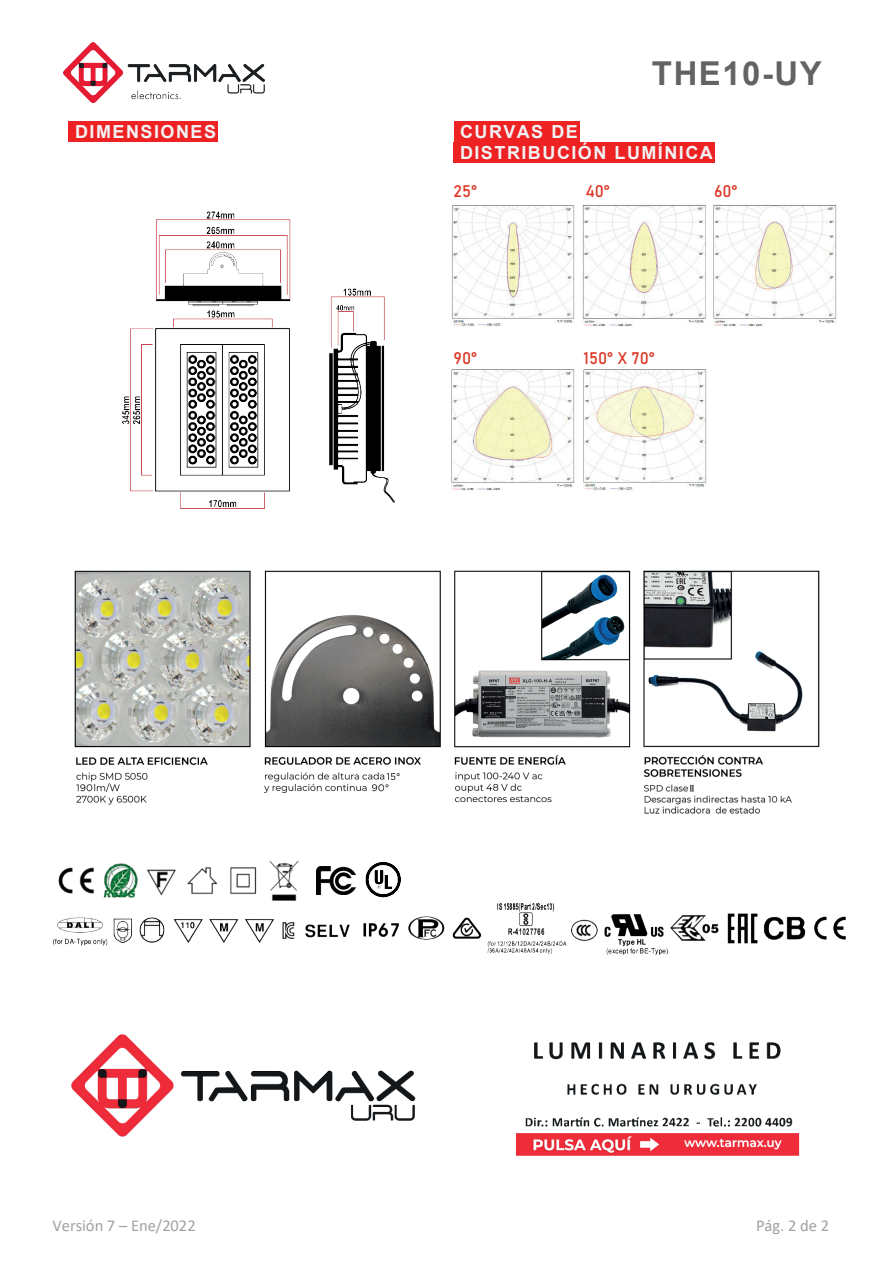
<style>
.page{position:relative;width:893px;height:1263px;background:#fff}
.page>*{position:absolute;margin:0;border:0;box-sizing:border-box;transform-origin:0 0}
.t1{font:700 33px "Arial";letter-spacing:.045em;color:#636366}
.t2{font:700 18px/20.7px "Arial";letter-spacing:.08em;color:#f2f3f4}
.t3{font:16.5px "Calibri";color:#a1a1a2}
.t4{font:16.5px "Bahnschrift";color:#dc3526}
</style>
<div class="page">
<img style="left:63px;top:43px;width:202px;height:59px">
<img style="left:71px;top:1034px;width:729px;height:122px">
<div style="left:69px;top:121px;width:149px;height:21px;background:#ee2223"></div>
<div style="left:454px;top:121px;width:125px;height:21px;background:#ee2223"></div>
<div style="left:454px;top:142px;width:261px;height:21px;background:#ee2223"></div>
<img style="left:452px;top:205px;width:122px;height:121px">
<img style="left:582px;top:204px;width:124px;height:122px">
<img style="left:714px;top:205px;width:123px;height:121px">
<img style="left:451px;top:370px;width:123px;height:121px">
<img style="left:584px;top:370px;width:122px;height:121px">
<img style="left:365px;top:862px;width:36px;height:35px">
<img style="left:317px;top:866px;width:39px;height:28px">
<img style="left:58px;top:860px;width:241px;height:41px">
<img style="left:53px;top:903px;width:793px;height:52px">
<img style="left:122px;top:211px;width:273px;height:298px">
<img style="left:74px;top:570px;width:746px;height:244px">
<h1 class="t1" style="left:652px;top:50px;width:171px">THE10-UY</h1>
<p class="t2" style="left:75px;top:122px;width:142px">DIMENSIONES</p>
<p class="t2" style="left:460px;top:122px;width:254px">CURVAS DE<br>DISTRIBUCIÓN LUMÍNICA</p>
<p class="t4" style="left:454px;top:179px;width:25px">25°</p>
<p class="t4" style="left:586px;top:179px;width:26px">40°</p>
<p class="t4" style="left:714px;top:179px;width:25px">60°</p>
<p class="t4" style="left:454px;top:346px;width:25px">90°</p>
<p class="t4" style="left:584px;top:346px;width:73px">150° X 70°</p>
<p class="t3" style="left:52px;top:1214px;width:145px">Versión 7 – Ene/2022</p>
<p class="t3" style="left:756px;top:1214px;width:75px">Pág. 2 de 2</p>
</div>
